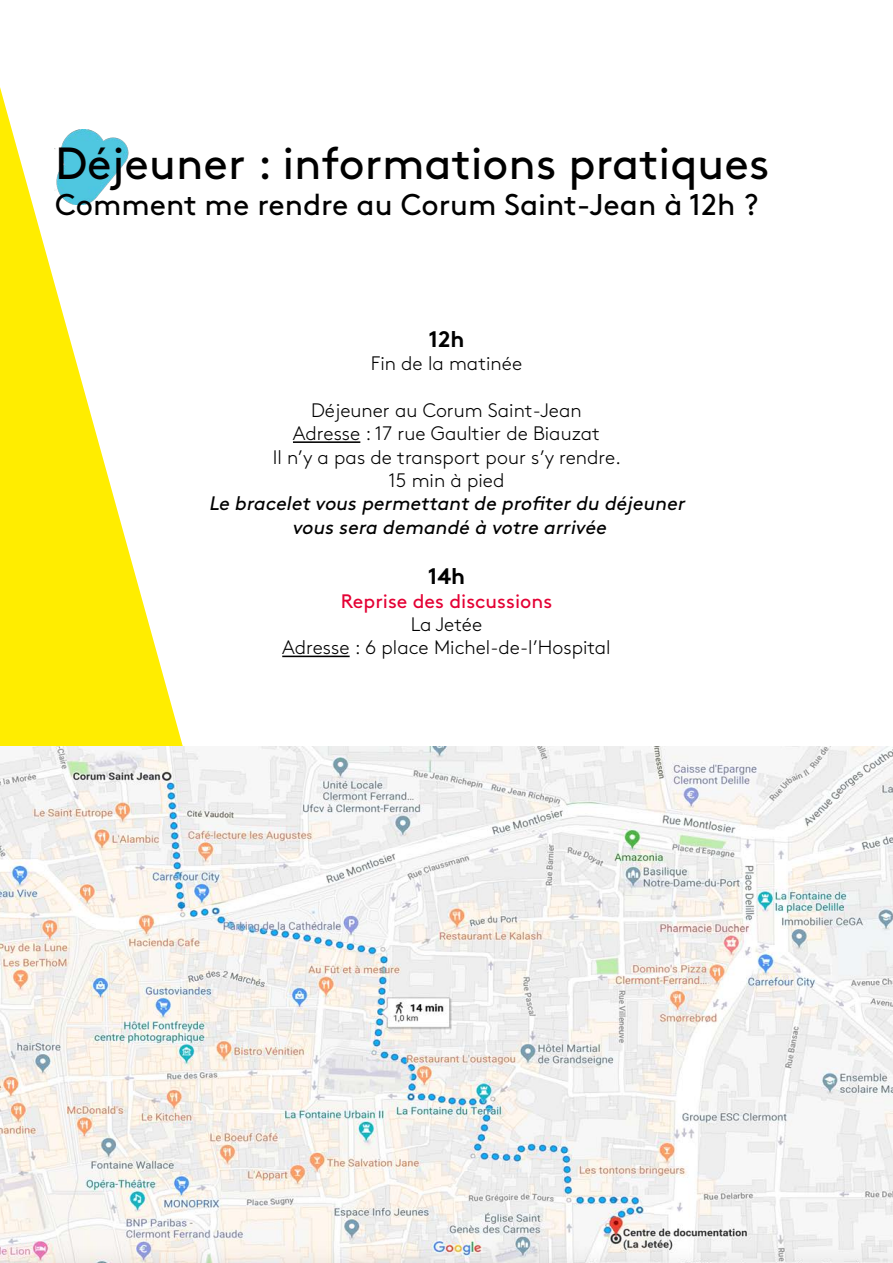
<style>
.page{position:relative;width:893px;height:1263px;background:#fff}
.page>*{position:absolute;margin:0;border:0;box-sizing:border-box;transform-origin:0 0}
.t1{font:45px "Brown Std";color:#000}
.t2{font:30px "Brown Std";color:#000}
.t3{font:700 22.5px "Brown Std";color:#000}
.t4{font:300 19.5px "Brown Std";color:#000}
.t5{font:italic 19.5px "Brown Std";color:#000}
.t6{font:19.5px "Brown Std";color:#e40134}
</style>
<div class="page">
<svg style="left:0;top:87px;width:326px;height:660px"></svg>
<img style="left:0;top:747px;width:893px;height:516px">
<hr style="left:293px;top:441px;width:67px;height:2px;background:#000">
<hr style="left:282px;top:656px;width:68px;height:1px;background:#000">
<p class="t1" style="left:55px;top:138px;width:716px">Déjeuner : informations pratiques</p>
<p class="t2" style="left:55px;top:187px;width:705px">Comment me rendre au Corum Saint-Jean à 12h ?</p>
<p class="t3" style="left:429px;top:325px;width:37px">12h</p>
<p class="t4" style="left:371px;top:352px;width:153px">Fin de la matinée</p>
<p class="t4" style="left:311px;top:399px;width:272px">Déjeuner au Corum Saint-Jean</p>
<p class="t4" style="left:293px;top:422px;width:309px">Adresse : 17 rue Gaultier de Biauzat</p>
<p class="t4" style="left:273px;top:446px;width:350px">Il n’y a pas de transport pour s’y rendre.</p>
<p class="t4" style="left:388px;top:469px;width:118px">15 min à pied</p>
<p class="t5" style="left:209px;top:492px;width:481px">Le bracelet vous permettant de profiterdu déjeuner</p>
<p class="t5" style="left:292px;top:516px;width:320px">vous sera demandé à votre arrivée</p>
<p class="t3" style="left:428px;top:563px;width:39px">14h</p>
<p class="t6" style="left:341px;top:589px;width:213px">Reprise des discussions</p>
<p class="t4" style="left:411px;top:613px;width:73px">La Jetée</p>
<p class="t4" style="left:282px;top:637px;width:330px">Adresse : 6 place Michel-de-l’Hospital</p>
</div>
